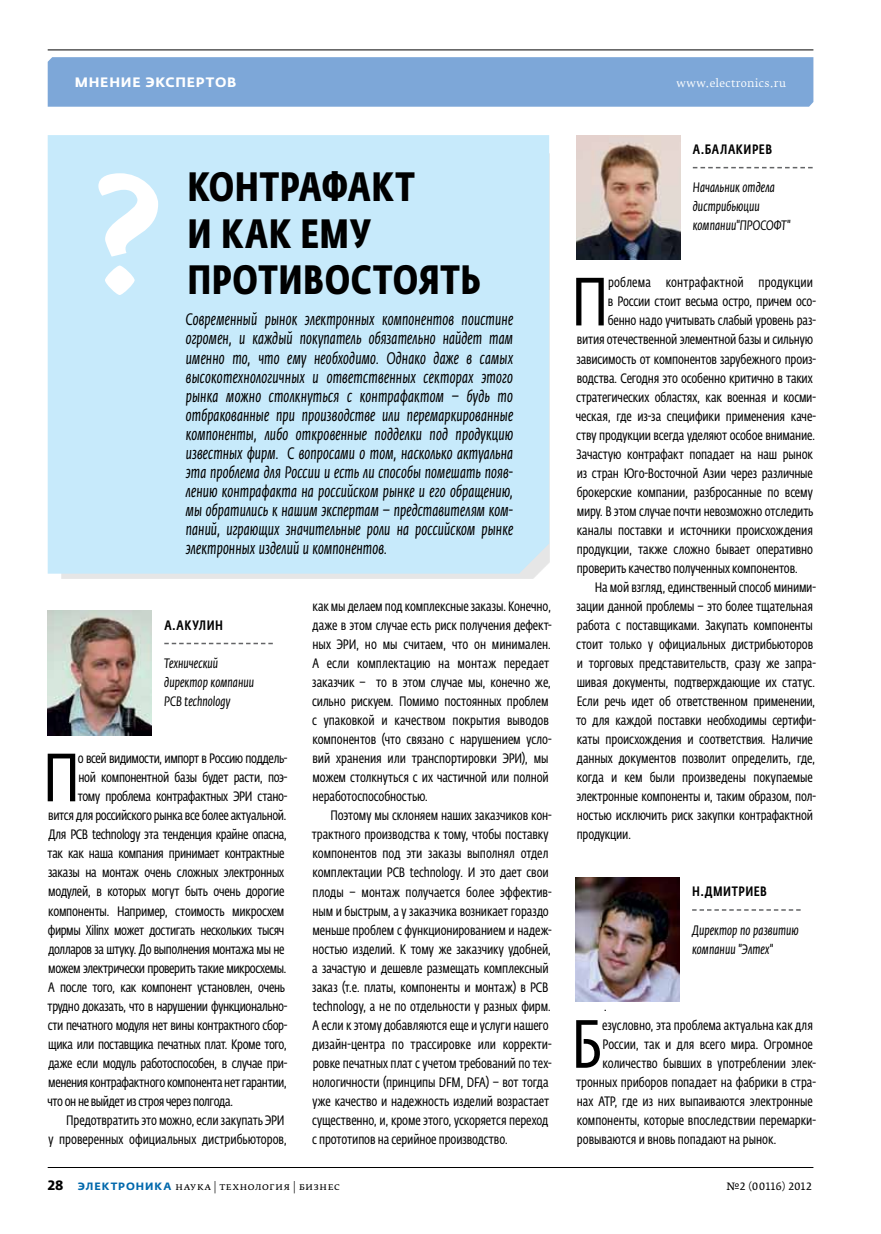
<style>
.page{position:relative;width:881px;height:1234px;background:#fff}
.page>*{position:absolute;margin:0;border:0;box-sizing:border-box;transform-origin:0 0}
.t1{font:700 156px "Fedra Serif A Pro";color:#fff}
.t2{font:67.35px "Fedra Sans Cond Pro";color:#000}
.t3{font:700 40.5px/46.5px "Fedra Sans Cond Pro";letter-spacing:.015em;color:#000}
.t4{font:italic 16.5px/19px "Fedra Sans Cond Pro";letter-spacing:.01em;color:#000;text-align:justify;scale:.96 1}
.t5{font:13.5px/19px "Fedra Sans Cond Pro";letter-spacing:-.01em;color:#000}
.t6{font:13.5px "Fedra Sans Cond Pro";letter-spacing:-.03em;color:#000}
.t7{font:italic 13.5px/19px "Fedra Sans Cond Pro";letter-spacing:.005em;color:#000}
.t8{font:500 13.5px "Fedra Sans Cond Pro";letter-spacing:.04em;color:#000}
.t9{font:13.5px "Fedra Sans Cond Pro";letter-spacing:.015em;color:#000}
.t10{font:700 13.5px "Fedra Sans Alt Pro";letter-spacing:.055em;color:#fff}
.t11{font:10.5px "Fedra Serif B Pro";letter-spacing:.02em;color:#000}
.t12{font:10.5px "Fedra Serif B Pro";letter-spacing:.03em;color:#fff}
.t13{font:10.5px "Fedra Serif A Pro";letter-spacing:.03em;color:#000}
.s1{font-family:"Fedra Sans Pro";font-weight:700;font-size:13.5px}
.s2{font-family:"Fedra Sans Alt Pro";font-weight:700;color:#0068ac}
</style>
<div class="page">
<div style="left:48px;top:57px;width:765px;height:50px;background:#7da7d8"></div>
<hr style="left:48px;top:49px;width:765px;height:1px;background:#000">
<hr style="left:48px;top:1166px;width:765px;height:1px;background:#000">
<img style="left:48px;top:610px;width:103px;height:124px">
<svg style="left:164px;top:642px;width:109px;height:2px"></svg>
<img style="left:576px;top:135px;width:103px;height:124px">
<svg style="left:692px;top:167px;width:120px;height:1px"></svg>
<img style="left:575px;top:877px;width:104px;height:124px">
<svg style="left:692px;top:909px;width:108px;height:1px"></svg>
<div style="left:48px;top:135px;width:501px;height:438px;background:#c7eafb"></div>
<p class="t10" style="left:75px;top:74px;width:163px">Мнение экспертов</p>
<p class="t12" style="left:676px;top:77px;width:111px">www.electronics.ru</p>
<h1 class="t1" style="left:89px;top:133px;width:74px">?</h1>
<h3 class="t3" style="left:187px;top:164px;width:295px">КОнтрафакт<br>и как ему противостоять</h3>
<p class="t4" style="left:186px;top:310px;width:342px">Современный рынок электронных компонентов поистине огромен, и каждый покупатель обязательно найдет там именно то, что ему необходимо. Однако даже в самых высокотехнологичных и ответственных секторах этого рынка можно столкнуться с контрафактом – будь то отбракованные при производстве или перемаркированные компоненты, либо откровенные подделки под продукцию известных фирм. С вопросами о том, насколько актуальна эта проблема для России и есть ли способы помешать появ&shy;лению контрафакта на российском рынке и его обращению, мы обратились к нашим экспертам – представителям ком&shy;паний, играющих значительные роли на российском рынке электронных изделий и компонентов.</p>
<p class="t8" style="left:164px;top:617px;width:60px">А.Акулин</p>
<p class="t7" style="left:164px;top:654px;width:91px">Технический директор компании<br>PCB technology</p>
<h2 class="t2" style="left:43px;top:737px;width:39px">П</h2>
<p class="t5" style="left:78px;top:749px;width:211px">о всей видимости, импорт в Россию поддель-</p>
<p class="t5" style="left:78px;top:768px;width:210px">ной компонентной базы будет расти, поэ-</p>
<p class="t5" style="left:78px;top:787px;width:211px">тому проблема контрафактных ЭРИ стано-</p>
<p class="t6" style="left:48px;top:807px;width:240px">вится для российского рынка все более актуальной.</p>
<p class="t6" style="left:48px;top:826px;width:240px">Для PCB technology эта тенденция крайне опасна,</p>
<p class="t6" style="left:48px;top:845px;width:238px">так как наша компания принимает контрактные</p>
<p class="t5" style="left:48px;top:863px;width:237px">заказы на монтаж очень сложных электронных</p>
<p class="t5" style="left:48px;top:882px;width:237px">модулей, в которых могут быть очень дорогие</p>
<p class="t5" style="left:48px;top:901px;width:237px">компоненты. Например, стоимость микросхем</p>
<p class="t5" style="left:48px;top:920px;width:238px">фирмы Xilinx может достигать нескольких тысяч</p>
<p class="t5" style="left:48px;top:939px;width:237px">долларов за штуку. До выполнения монтажа мы не</p>
<p class="t5" style="left:48px;top:958px;width:240px">можем электрически проверить такие микросхемы.</p>
<p class="t5" style="left:48px;top:977px;width:238px">А после того, как компонент установлен, очень</p>
<p class="t6" style="left:48px;top:997px;width:241px">трудно доказать, что в нарушении функционально-</p>
<p class="t5" style="left:48px;top:1015px;width:241px">сти печатного модуля нет вины контрактного сбор-</p>
<p class="t5" style="left:48px;top:1034px;width:240px">щика или поставщика печатных плат. Кроме того,</p>
<p class="t5" style="left:48px;top:1053px;width:240px">даже если модуль работоспособен, в случае при-</p>
<p class="t5" style="left:48px;top:1072px;width:240px">менения контрафактного компонента нет гарантии,</p>
<p class="t5" style="left:47px;top:1091px;width:187px">что он не выйдет из строя через полгода.</p>
<p class="t5" style="left:66px;top:1110px;width:219px">Предотвратить это можно, если закупать ЭРИ</p>
<p class="t5" style="left:48px;top:1129px;width:240px">у проверенных официальных дистрибьюторов,</p>
<p class="t5" style="left:312px;top:597px;width:241px">как мы делаем под комплексные заказы. Конечно, даже в этом случае есть риск получения дефект&shy;ных ЭРИ, но мы считаем, что он минимален.<br>А если комплектацию на монтаж передает заказчик – то в этом случае мы, конечно же, сильно рискуем. Помимо постоянных проблем с упаковкой и качеством покрытия выводов компонентов (что связано с нарушением усло&shy;вий хранения или транспортировки ЭРИ), мы можем столкнуться с их частичной или полной неработоспособностью.</p>
<p class="t5" style="left:312px;top:806px;width:241px;text-indent:19px">Поэтому мы склоняем наших заказчиков кон&shy;трактного производства к тому, чтобы поставку компонентов под эти заказы выполнял отдел комплектации PCB technology. И это дает свои плоды – монтаж получается более эффектив&shy;ным и быстрым, а у заказчика возникает гораздо меньше проблем с функционированием и надеж&shy;ностью изделий. К тому же заказчику удобней, а зачастую и дешевле размещать комплексный заказ (т.е. платы, компоненты и монтаж) в PCB technology, а не по отдельности у разных фирм.<br>А если к этому добавляются еще и услуги нашего дизайн-центра по трассировке или корректи&shy;ровке печатных плат с учетом требований по тех&shy;нологичности (принципы DFM, DFA) – вот тогда уже качество и надежность изделий возрастает существенно, и, кроме этого, ускоряется переход с прототипов на серийное производство.</p>
<p class="t8" style="left:692px;top:141px;width:81px">А.БАЛАКИ РЕВ</p>
<p class="t7" style="left:692px;top:178px;width:99px">Начальник отдела дистрибьюции компании"ПРОСОФТ"</p>
<h2 class="t2" style="left:571px;top:262px;width:39px">П</h2>
<p class="t9" style="left:608px;top:274px;width:206px">роблема контрафактной продукции</p>
<p class="t5" style="left:607px;top:292px;width:209px">в России стоит весьма остро, причем осо-</p>
<p class="t5" style="left:607px;top:311px;width:210px">бенно надо учитывать слабый уровень раз-</p>
<p class="t5" style="left:576px;top:330px;width:238px">вития отечественной элементной базы и сильную</p>
<p class="t5" style="left:576px;top:349px;width:241px">зависимость от компонентов зарубежного произ-</p>
<p class="t5" style="left:576px;top:368px;width:237px">водства. Сегодня это особенно критично в таких</p>
<p class="t5" style="left:576px;top:387px;width:241px">стратегических областях, как военная и косми-</p>
<p class="t5" style="left:575px;top:406px;width:241px">ческая, где из-за специфики применения каче-</p>
<p class="t5" style="left:576px;top:425px;width:240px">ству продукции всегда уделяют особое внимание.</p>
<p class="t5" style="left:576px;top:444px;width:238px">Зачастую контрафакт попадает на наш рынок</p>
<p class="t5" style="left:576px;top:463px;width:237px">из стран Юго-Восточной Азии через различные</p>
<p class="t5" style="left:576px;top:482px;width:237px">брокерские компании, разбросанные по всему</p>
<p class="t5" style="left:576px;top:501px;width:238px">миру. В этом случае почти невозможно отследить</p>
<p class="t5" style="left:576px;top:520px;width:237px">каналы поставки и источники происхождения</p>
<p class="t5" style="left:576px;top:539px;width:238px">продукции, также сложно бывает оперативно</p>
<p class="t5" style="left:576px;top:559px;width:222px">проверить качество полученных компонентов.</p>
<p class="t5" style="left:594px;top:578px;width:222px">На мой взгляд, единственный способ миними-</p>
<p class="t5" style="left:576px;top:597px;width:238px">зации данной проблемы – это более тщательная</p>
<p class="t5" style="left:576px;top:616px;width:237px">работа с поставщиками. Закупать компоненты</p>
<p class="t5" style="left:576px;top:635px;width:238px">стоит только у официальных дистрибьюторов</p>
<p class="t5" style="left:576px;top:654px;width:241px">и торговых представительств, сразу же запра-</p>
<p class="t5" style="left:576px;top:673px;width:240px">шивая документы, подтверждающие их статус.</p>
<p class="t5" style="left:576px;top:692px;width:240px">Если речь идет об ответственном применении,</p>
<p class="t5" style="left:576px;top:711px;width:241px">то для каждой поставки необходимы сертифи-</p>
<p class="t5" style="left:576px;top:730px;width:237px">каты происхождения и соответствия. Наличие</p>
<p class="t5" style="left:576px;top:749px;width:240px">данных документов позволит определить, где,</p>
<p class="t5" style="left:576px;top:768px;width:237px">когда и кем были произведены покупаемые</p>
<p class="t5" style="left:576px;top:787px;width:241px">электронные компоненты и, таким образом, пол-</p>
<p class="t5" style="left:576px;top:806px;width:237px">ностью исключить риск закупки контрафактной</p>
<p class="t5" style="left:576px;top:825px;width:56px">продукции.</p>
<p class="t5" style="left:603px;top:996px;width:5px">.</p>
<p class="t8" style="left:692px;top:883px;width:69px">Н.Дмитриев</p>
<p class="t7" style="left:691px;top:920px;width:108px">Директор по развитию компании "Элтех"</p>
<h2 class="t2" style="left:571px;top:1003px;width:33px">Б</h2>
<p class="t5" style="left:601px;top:1015px;width:212px">езусловно, эта проблема актуальна как для</p>
<p class="t5" style="left:602px;top:1034px;width:212px">России, так и для всего мира. Огромное</p>
<p class="t5" style="left:602px;top:1053px;width:215px">количество бывших в употреблении элек-</p>
<p class="t5" style="left:576px;top:1072px;width:241px">тронных приборов попадает на фабрики в стра-</p>
<p class="t5" style="left:576px;top:1091px;width:237px">нах АТР, где из них выпаиваются электронные</p>
<p class="t5" style="left:576px;top:1110px;width:240px">компоненты, которые впоследствии перемарки-</p>
<p class="t5" style="left:576px;top:1129px;width:201px">ровываются и вновь попадают на рынок.</p>
<p class="t11" style="left:48px;top:1179px;width:294px"><span class="s1">28</span> <span class="s2">ЭЛЕКТРОНИКА</span> наука | технология | бизнес</p>
<p class="t13" style="left:726px;top:1179px;width:86px">№2 (00116) 2012</p>
</div>
